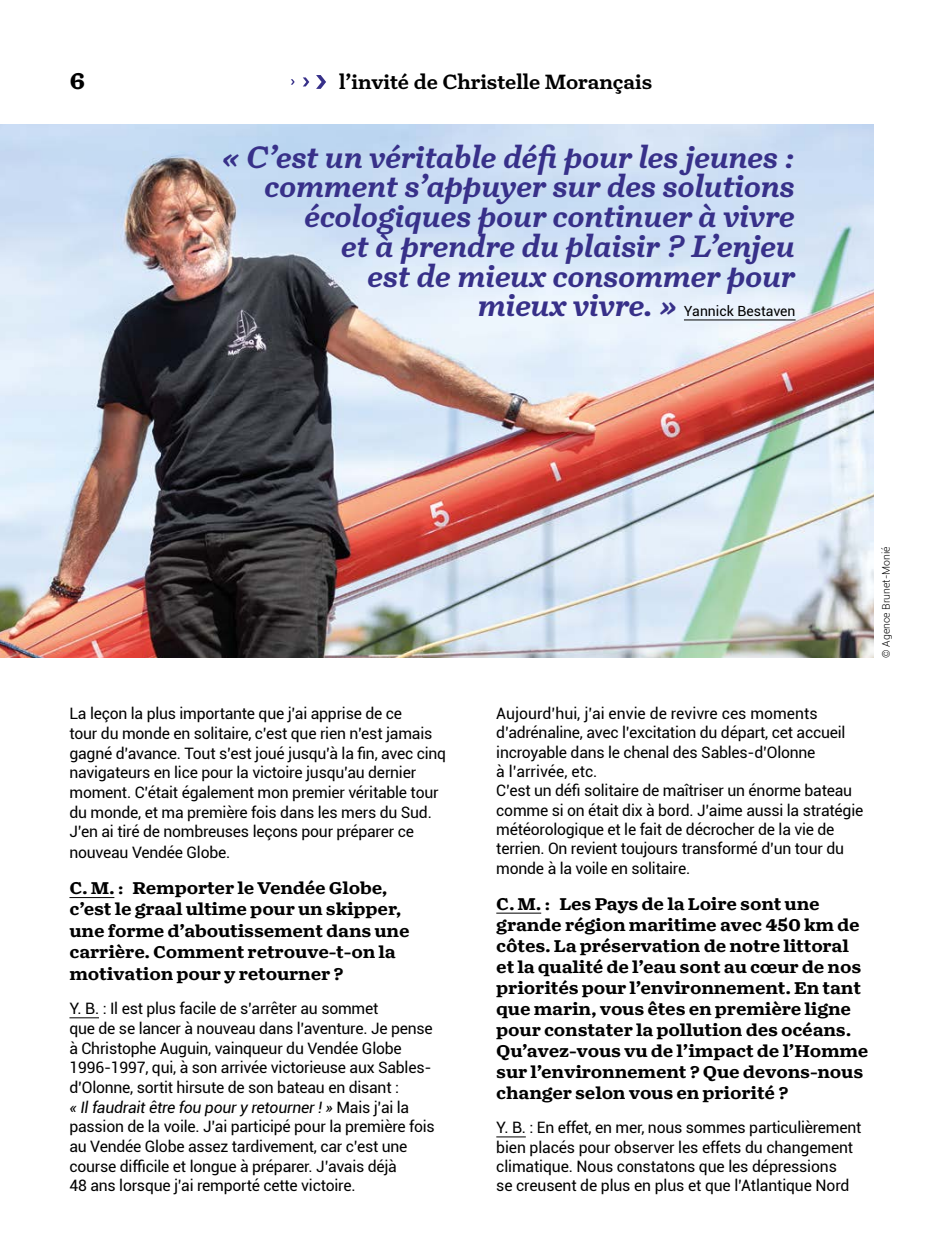
<style>
.page{position:relative;width:943px;height:1241px;background:#fff}
.page>*{position:absolute;margin:0;border:0;box-sizing:border-box;transform-origin:0 0}
.t1{font:italic 500 31.5px "Turnip";color:#373089}
.t2{font:500 21px "Turnip";color:#000}
.t3{font:700 21px "Turnip RE";color:#000}
.t4{font:15.75px/19.2px "Roboto";letter-spacing:-.015em;color:#000}
.t5{font:700 15.75px/21px "Turnip RE";letter-spacing:-.015em;color:#000}
.t6{font:14px "Roboto";color:#000}
.t7{font:300 10.5px "Roboto";color:#000}
.s1{font-style:italic}
</style>
<div class="page">
<svg style="left:316px;top:75px;width:10px;height:14px"></svg>
<svg style="left:303px;top:77px;width:6px;height:9px"></svg>
<svg style="left:291px;top:79px;width:4px;height:6px"></svg>
<img style="left:0;top:124px;width:873px;height:533px">
<hr style="left:684px;top:319px;width:111px;height:1px;background:#000">
<hr style="left:69px;top:897px;width:45px;height:1px;background:#000">
<hr style="left:69px;top:1017px;width:30px;height:1px;background:#000">
<hr style="left:496px;top:912px;width:45px;height:1px;background:#000">
<hr style="left:496px;top:1136px;width:30px;height:1px;background:#000">
<h2 class="t3" style="left:69px;top:66px;width:17px">6</h2>
<h2 class="t2" style="left:339px;top:68px;width:314px">l’invité de Christelle Morançais</h2>
<h1 class="t1" style="left:223px;top:136px;width:574px">« C’est un véritable défi pour les jeunes :</h1>
<h1 class="t1" style="left:265px;top:166px;width:532px">comment s’appuyer sur des solutions</h1>
<h1 class="t1" style="left:305px;top:196px;width:492px">écologiques pour continuer à vivre</h1>
<h1 class="t1" style="left:342px;top:225px;width:455px">et à prendre du plaisir ? L’enjeu</h1>
<h1 class="t1" style="left:368px;top:255px;width:429px">est de mieux consommer pour</h1>
<h1 class="t1" style="left:478px;top:285px;width:200px">mieux vivre. »</h1>
<p class="t6" style="left:684px;top:301px;width:113px">Yannick Bestaven</p>
<p class="t4" style="left:69px;top:703px;width:378px;line-height:19.8px">La leçon la plus importante que j’ai apprise de ce<br>tour du monde en solitaire, c’est que rien n’est jamais gagné d’avance. Tout s’est joué jusqu’à la fin, avec cinq navigateurs en lice pour la victoire jusqu’au dernier moment. C’était également mon premier véritable tour du monde, et ma première fois dans les mers du Sud.<br>J’en ai tiré de nombreuses leçons pour préparer ce nouveau Vendée Globe.</p>
<p class="t5" style="left:69px;top:877px;width:342px">C. M. : Remporter le Vendée Globe, c’est le graal ultime pour un skipper, une forme d’aboutissement dans une carrière. Comment retrouve-t-on la motivation pour y retourner ?</p>
<p class="t4" style="left:69px;top:998px;width:367px">Y. B. : Il est plus facile de s’arrêter au sommet<br>que de se lancer à nouveau dans l’aventure. Je pense à Christophe Auguin, vainqueur du Vendée Globe 1996-1997, qui, à son arrivée victorieuse aux Sables&shy;d’Olonne, sortit hirsute de son bateau en disant :<br><span class="s1">« Il faudrait être fou pour y retourner ! »</span> Mais j’ai la passion de la voile. J’ai participé pour la première fois au Vendée Globe assez tardivement, car c’est une course difficile et longue à préparer. J’avais déjà<br>48 ans lorsque j’ai remporté cette victoire.</p>
<p class="t7" style="left:878px;top:657px;width:113px;rotate:-90deg">© Agence Brunet-Monié</p>
<p class="t4" style="left:496px;top:703px;width:368px">Aujourd’hui, j’ai envie de revivre ces moments d’adrénaline, avec l’excitation du départ, cet accueil incroyable dans le chenal des Sables-d’Olonne<br>à l’arrivée, etc.<br>C’est un défi solitaire de maîtriser un énorme bateau comme si on était dix à bord. J’aime aussi la stratégie météorologique et le fait de décrocher de la vie de terrien. On revient toujours transformé d’un tour du monde à la voile en solitaire.</p>
<p class="t5" style="left:496px;top:893px;width:374px">C. M. : Les Pays de la Loire sont une grande région maritime avec 450 km de côtes. La préservation de notre littoral et la qualité de l’eau sont au cœur de nos priorités pour l’environnement. En tant que marin, vous êtes en première ligne pour constater la pollution des océans.<br>Qu’avez-vous vu de l’impact de l’Homme sur l’environnement ? Que devons-nous changer selon vous en priorité ?</p>
<p class="t4" style="left:496px;top:1117px;width:367px">Y. B. : En effet, en mer, nous sommes particulièrement bien placés pour observer les effets du changement climatique. Nous constatons que les dépressions<br>se creusent de plus en plus et que l’Atlantique Nord</p>
</div>
